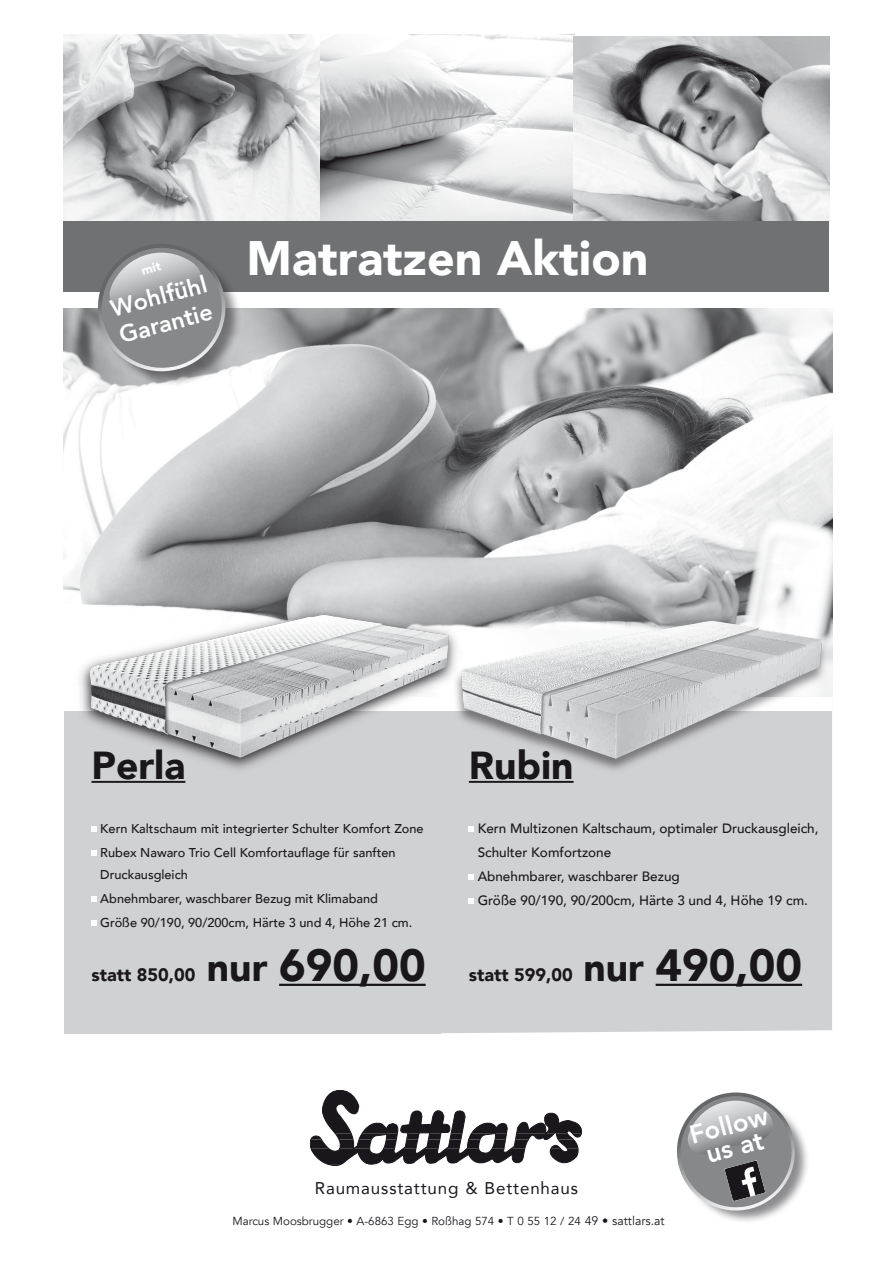
<style>
.page{position:relative;width:893px;height:1263px;background:#fff}
.page>*{position:absolute;margin:0;border:0;box-sizing:border-box;transform-origin:0 0}
.t1{font:900 48.3px "Avenir";color:#fff}
.t2{font:900 39px "Avenir";color:#1a171c}
.t3{font:800 25.8px/22.6px "Avenir";color:#fff;text-align:center}
.t4{font:800 23.7px/27.6px "Avenir";color:#fff}
.t5{font:900 18px "Avenir";color:#1a171c}
.t6{font:16.95px "Avenir";letter-spacing:.05em;color:#1a171c}
.t7{font:500 13.5px/24px "Avenir";color:#1a171c}
.t8{font:500 12.75px/24px "Avenir";color:#1a171c}
.t9{font:11.55px "Avenir";color:#1a171c}
.s1{font-size:39px}
.s2{font-size:45px}
.s3{font-size:12.3px}
</style>
<div class="page">
<img style="left:64px;top:34px;width:510px;height:187px">
<img style="left:574px;top:36px;width:255px;height:185px">
<svg style="left:310px;top:1090px;width:272px;height:76px"></svg>
<div style="left:64px;top:221px;width:765px;height:74px;background:#707173"></div>
<div style="left:682px;top:1097px;width:128px;height:127px;background:#1a171c;opacity:.5"></div>
<svg style="left:677px;top:1092px;width:124px;height:121px"></svg>
<div style="left:440px;top:782px;width:392px;height:251px;background:#d0d1d2"></div>
<div style="left:64px;top:293px;width:376px;height:740px;background:#d0d1d2"></div>
<img style="left:64px;top:308px;width:768px;height:295px">
<hr style="left:91px;top:781px;width:94px;height:2px;background:#1a171c">
<hr style="left:279px;top:984px;width:147px;height:2px;background:#1a171c">
<svg style="left:91px;top:826px;width:6px;height:5px"></svg>
<svg style="left:91px;top:850px;width:6px;height:5px"></svg>
<svg style="left:91px;top:897px;width:6px;height:5px"></svg>
<svg style="left:91px;top:921px;width:6px;height:5px"></svg>
<hr style="left:469px;top:781px;width:105px;height:2px;background:#1a171c">
<hr style="left:656px;top:984px;width:146px;height:2px;background:#1a171c">
<svg style="left:469px;top:826px;width:5px;height:5px"></svg>
<svg style="left:469px;top:874px;width:5px;height:5px"></svg>
<svg style="left:469px;top:898px;width:5px;height:5px"></svg>
<div style="left:57px;top:292px;width:788px;height:16px;background:#fff"></div>
<div style="left:104px;top:249px;width:138px;height:137px;background:#1a171c;opacity:.5"></div>
<img style="left:64px;top:603px;width:341px;height:179px">
<img style="left:405px;top:600px;width:428px;height:182px">
<svg style="left:91px;top:244px;width:141px;height:130px"></svg>
<h3 class="t4" style="left:108px;top:296px;width:100px;rotate:-15deg">Wohlfühl<br>Garantie</h3>
<h1 class="t1" style="left:247px;top:217px;width:403px">Matratzen Aktion</h1>
<h2 class="t2" style="left:91px;top:732px;width:95px">Perla</h2>
<h2 class="t2" style="left:469px;top:732px;width:106px">Rubin</h2>
<p class="t8" style="left:100px;top:816px;width:325px">Kern Kaltschaum mit integrierter Schulter Komfort Zone<br>Rubex Nawaro Trio Cell Komfortauflage für sanften</p>
<p class="t8" style="left:100px;top:862px;width:313px">Druckausgleich<br>Abnehmbarer, waschbarer Bezug mit Klimaband<br>Größe 90/190, 90/200cm, Härte 3 und 4, Höhe 21 cm.</p>
<h3 class="t5" style="left:91px;top:960px;width:336px">statt 850,00 <span class="s1">nur</span> <span class="s2">690,00</span></h3>
<p class="t7" style="left:478px;top:815px;width:342px">Kern Multizonen Kaltschaum, optimaler Druckausgleich, Schulter Komfortzone<br>Abnehmbarer, waschbarer Bezug<br>Größe 90/190, 90/200cm, Härte 3 und 4, Höhe 19 cm.</p>
<h3 class="t5" style="left:469px;top:960px;width:335px">statt 599,00 <span class="s1">nur</span> <span class="s2">490,00</span></h3>
<h3 class="t3" style="left:687px;top:1124px;width:82px;rotate:-15deg">Follow us at</h3>
<h3 class="t6" style="left:315px;top:1175px;width:265px">Raumausstattung &amp; Bettenhaus</h3>
<p class="t9" style="left:232px;top:1214px;width:434px">Marcus Moosbrugger • A-6863 Egg • Roßhag 574 • T 0 55 12 / 24 <span class="s3">49 • sattlars.at</span></p>
</div>
